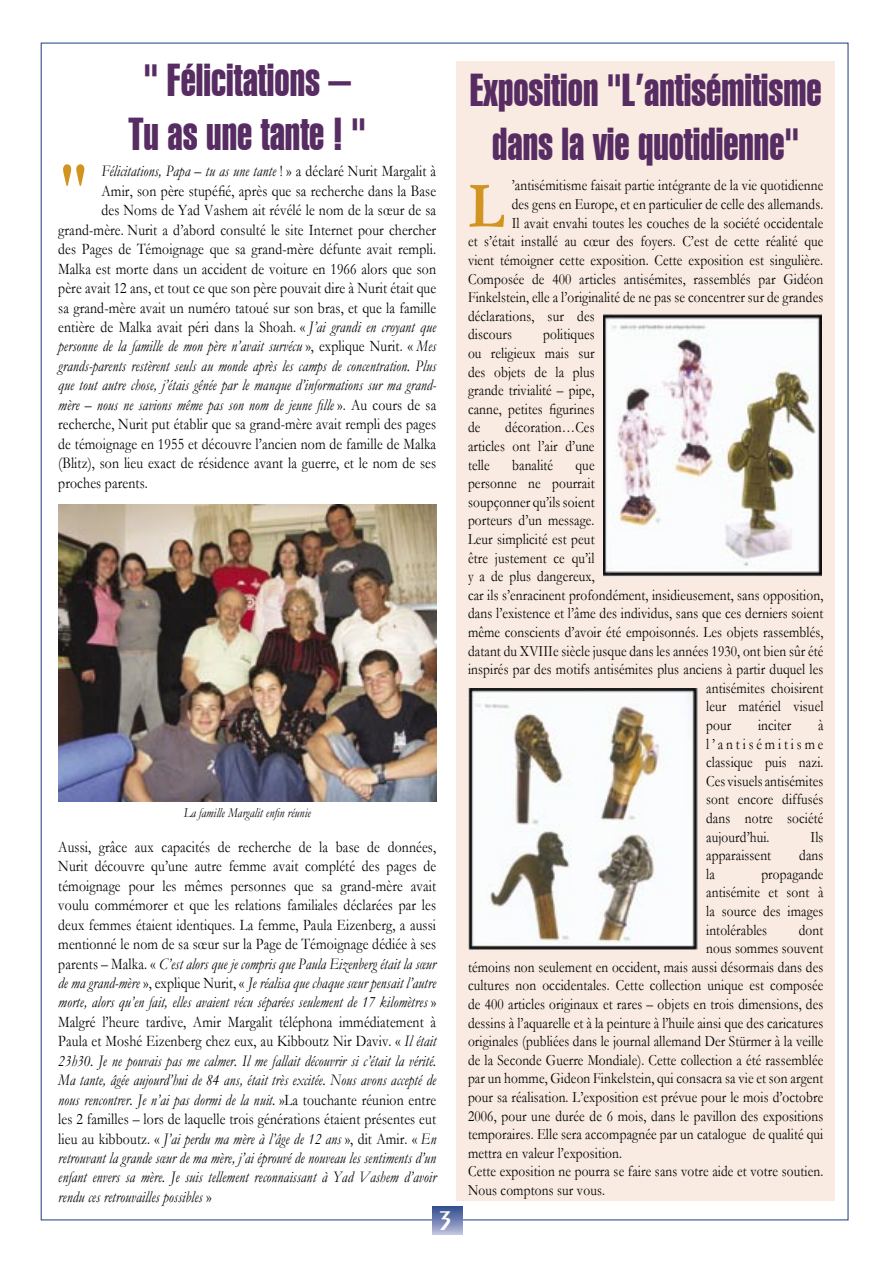
<style>
.page{position:relative;width:893px;height:1263px;background:#fff}
.page>*{position:absolute;margin:0;border:0;box-sizing:border-box;transform-origin:0 0}
.text{font:700 66px "Garamond";color:#d19421;scale:.85 1}
.cot{font:45px/54px "Swiss 911 BT Extra Compressed";color:#572c62;text-align:center}
.t1{font:600 28.5px "Exotic 350 BT";color:#fff}
.text-2{font:16.2px/19.5px "Garamond";letter-spacing:.01em;color:#000;text-align:justify;scale:.85 1}
.text-3{font:italic 16.2px "Garamond";letter-spacing:.01em;color:#000;scale:.85 1}
.text-4{font:15.75px/18.6px "Garamond";letter-spacing:.01em;color:#000;text-align:justify;scale:.85 1}
.pic{font:italic 13.5px "Garamond";letter-spacing:.01em;color:#000;scale:.85 1}
.s1{font-style:normal}
.s2{font-style:italic}
</style>
<div class="page">
<img style="left:433px;top:1207px;width:29px;height:27px">
<div style="left:457px;top:62px;width:378px;height:1139px;background:#f9ebe1"></div>
<img style="left:58px;top:504px;width:378px;height:297px">
<img style="left:603px;top:315px;width:219px;height:261px">
<img style="left:468px;top:688px;width:230px;height:261px">
<p class="cot" style="left:129px;top:54px;width:239px">" Félicitations –<br>Tu as une tante ! "</p>
<p class="text" style="left:58px;top:143px;width:38px">"</p>
<p class="text-3" style="left:101px;top:160px;width:395px">Félicitations, Papa – tu as une tante <span class="s1">! » a déclaré Nurit Margalit à</span></p>
<p class="text-2" style="left:101px;top:181px;width:395px">Amir, son père stupéfié, après que sa recherche dans la Base</p>
<p class="text-2" style="left:101px;top:200px;width:395px">des Noms de Yad Vashem ait révélé le nom de la sœur de sa</p>
<p class="text-2" style="left:58px;top:219px;width:446px">grand-mère. Nurit a d’abord consulté le site Internet pour chercher</p>
<p class="text-2" style="left:58px;top:239px;width:446px">des Pages de Témoignage que sa grand-mère défunte avait rempli.</p>
<p class="text-2" style="left:58px;top:258px;width:446px">Malka est morte dans un accident de voiture en 1966 alors que son</p>
<p class="text-2" style="left:58px;top:278px;width:446px">père avait 12 ans, et tout ce que son père pouvait dire à Nurit était que</p>
<p class="text-2" style="left:58px;top:297px;width:446px">sa grand-mère avait un numéro tatoué sur son bras, et que la famille</p>
<p class="text-2" style="left:58px;top:317px;width:446px">entière de Malka avait péri dans la Shoah. « <span class="s2">J’ai grandi en croyant que</span></p>
<p class="text-3" style="left:58px;top:335px;width:446px">personne de la famille de mon père n’avait survécu <span class="s1">», explique Nurit. «</span> Mes</p>
<p class="text-3" style="left:58px;top:355px;width:446px">grands-parents restèrent seuls au monde après les camps de concentration. Plus</p>
<p class="text-3" style="left:58px;top:374px;width:446px">que tout autre chose, j’étais gênée par le manque d’informations sur ma grand-</p>
<p class="text-3" style="left:58px;top:394px;width:446px">mère – nous ne savions même pas son nom de jeune fille <span class="s1">». Au cours de sa</span></p>
<p class="text-2" style="left:58px;top:414px;width:446px">recherche, Nurit put établir que sa grand-mère avait rempli des pages</p>
<p class="text-2" style="left:58px;top:433px;width:446px">de témoignage en 1955 et découvre l’ancien nom de famille de Malka</p>
<p class="text-2" style="left:58px;top:453px;width:446px">(Blitz), son lieu exact de résidence avant la guerre, et le nom de ses</p>
<p class="text-2" style="left:58px;top:472px;width:107px">proches parents.</p>
<p class="pic" style="left:184px;top:804px;width:151px">La famille Margalit enfin réunie</p>
<p class="text-2" style="left:58px;top:837px;width:446px">Aussi, grâce aux capacités de recherche de la base de données, Nurit découvre qu’une autre femme avait complété des pages de témoignage pour les mêmes personnes que sa grand-mère avait voulu commémorer et que les relations familiales déclarées par les deux femmes étaient identiques. La femme, Paula Eizenberg, a aussi mentionné le nom de sa sœur sur la Page de Témoignage dédiée à ses parents – Malka. « <span class="s2">C’est alors que je compris que Paula Eizenberg était la sœur de ma grand-mère</span> », explique Nurit, « <span class="s2">Je réalisa que chaque sœur pensait l’autre morte, alors qu’en fait, elles avaient vécu séparées seulement de 17 kilomètres</span> » Malgré l’heure tardive, Amir Margalit téléphona immédiatement à Paula et Moshé Eizenberg chez eux, au Kibboutz Nir Daviv. « <span class="s2">Il était 23h30. Je ne pouvais pas me calmer. Il me fallait découvrir si c’était la vérité.<br>Ma tante, âgée aujourd’hui de 84 ans, était très excitée. Nous avons accepté de nous rencontrer. Je n’ai pas dormi de la nuit.</span> »La touchante réunion entre les 2 familles – lors de laquelle trois générations étaient présentes eut lieu au kibboutz. « <span class="s2">J’ai perdu ma mère à l’âge de 12 ans</span> », dit Amir. « <span class="s2">En retrouvant la grande sœur de ma mère, j’ai éprouvé de nouveau les sentiments d’un enfant envers sa mère. Je suis tellement reconnaissant à Yad Vashem d’avoir rendu ces retrouvailles possibles</span> »</p>
<h3 class="t1" style="left:440px;top:1204px;width:13px">3</h3>
<p class="cot" style="left:470px;top:63px;width:353px">Exposition "L’antisémitisme dans la vie quotidienne"</p>
<p class="text" style="left:469px;top:161px;width:43px">L</p>
<p class="text-4" style="left:512px;top:176px;width:368px">’antisémitisme faisait partie intégrante de la vie quotidienne</p>
<p class="text-4" style="left:512px;top:194px;width:368px">des gens en Europe, et en particulier de celle des allemands.</p>
<p class="text-4" style="left:512px;top:213px;width:368px">Il avait envahi toutes les couches de la société occidentale</p>
<p class="text-4" style="left:468px;top:232px;width:419px">et s’était installé au cœur des foyers. C’est de cette réalité que</p>
<p class="text-4" style="left:468px;top:250px;width:419px">vient témoigner cette exposition. Cette exposition est singulière.</p>
<p class="text-4" style="left:468px;top:269px;width:420px">Composée de 400 articles antisémites, rassemblés par Gidéon</p>
<p class="text-4" style="left:468px;top:287px;width:419px">Finkelstein, elle a l’originalité de ne pas se concentrer sur de grandes</p>
<p class="text-4" style="left:468px;top:306px;width:150px">déclarations, sur des</p>
<p class="text-4" style="left:468px;top:325px;width:53px">discours</p>
<p class="text-4" style="left:468px;top:325px;width:150px;text-indent:75px">politiques ou religieux mais sur des objets de la plus grande trivialité – pipe, canne, petites figurines de</p>
<p class="text-4" style="left:468px;top:418px;width:150px;text-indent:37px">décoration…Ces articles ont l’air d’une telle</p>
<p class="text-4" style="left:512px;top:455px;width:50px">banalité</p>
<p class="text-4" style="left:576px;top:455px;width:24px">que</p>
<p class="text-4" style="left:468px;top:473px;width:150px">personne ne pourrait</p>
<p class="text-4" style="left:468px;top:492px;width:150px">soupçonner qu’ils soient</p>
<p class="text-4" style="left:468px;top:511px;width:150px">porteurs d’un message.</p>
<p class="text-4" style="left:468px;top:529px;width:150px">Leur simplicité est peut</p>
<p class="text-4" style="left:468px;top:548px;width:150px">être justement ce qu’il</p>
<p class="text-4" style="left:468px;top:566px;width:150px">y a de plus dangereux,</p>
<p class="text-4" style="left:468px;top:585px;width:419px">car ils s’enracinent profondément, insidieusement, sans opposition,</p>
<p class="text-4" style="left:468px;top:604px;width:419px">dans l’existence et l’âme des individus, sans que ces derniers soient</p>
<p class="text-4" style="left:468px;top:622px;width:420px">même conscients d’avoir été empoisonnés. Les objets rassemblés,</p>
<p class="text-4" style="left:468px;top:641px;width:420px">datant du XVIIIe siècle jusque dans les années 1930, ont bien sûr été</p>
<p class="text-4" style="left:468px;top:659px;width:420px">inspirés par des motifs antisémites plus anciens à partir duquel les</p>
<p class="text-4" style="left:706px;top:678px;width:139px">antisémites choisirent</p>
<p class="text-4" style="left:706px;top:697px;width:139px">leur matériel visuel</p>
<p class="text-4" style="left:706px;top:715px;width:31px">pour</p>
<p class="text-4" style="left:758px;top:715px;width:41px">inciter</p>
<p class="text-4" style="left:706px;top:715px;width:140px;text-indent:112px">à l’antisémitisme classique puis nazi.<br>Ces visuels antisémites sont encore diffusés dans notre société aujourd’hui.</p>
<p class="text-4" style="left:810px;top:827px;width:17px">Ils</p>
<p class="text-4" style="left:706px;top:845px;width:78px">apparaissent</p>
<p class="text-4" style="left:799px;top:845px;width:30px">dans</p>
<p class="text-4" style="left:706px;top:864px;width:12px">la</p>
<p class="text-4" style="left:706px;top:864px;width:140px;text-indent:55px">propagande antisémite et sont à la source des images intolérables</p>
<p class="text-4" style="left:799px;top:920px;width:31px">dont</p>
<p class="text-4" style="left:706px;top:938px;width:140px">nous sommes souvent</p>
<p class="text-4" style="left:468px;top:957px;width:419px">témoins non seulement en occident, mais aussi désormais dans des</p>
<p class="text-4" style="left:468px;top:976px;width:419px">cultures non occidentales. Cette collection unique est composée</p>
<p class="text-4" style="left:468px;top:994px;width:420px">de 400 articles originaux et rares – objets en trois dimensions, des</p>
<p class="text-4" style="left:468px;top:1013px;width:420px">dessins à l’aquarelle et à la peinture à l’huile ainsi que des caricatures</p>
<p class="text-4" style="left:468px;top:1031px;width:420px">originales (publiées dans le journal allemand Der Stürmer à la veille</p>
<p class="text-4" style="left:468px;top:1050px;width:419px">de la Seconde Guerre Mondiale). Cette collection a été rassemblée</p>
<p class="text-4" style="left:468px;top:1069px;width:420px">par un homme, Gideon Finkelstein, qui consacra sa vie et son argent</p>
<p class="text-4" style="left:468px;top:1087px;width:420px">pour sa réalisation. L’exposition est prévue pour le mois d’octobre</p>
<p class="text-4" style="left:468px;top:1106px;width:419px">2006, pour une durée de 6 mois, dans le pavillon des expositions</p>
<p class="text-4" style="left:468px;top:1124px;width:420px">temporaires. Elle sera accompagnée par un catalogue de qualité qui</p>
<p class="text-4" style="left:468px;top:1143px;width:183px">mettra en valeur l’exposition.</p>
<p class="text-4" style="left:468px;top:1162px;width:419px">Cette exposition ne pourra se faire sans votre aide et votre soutien.<br>Nous comptons sur vous.</p>
</div>
